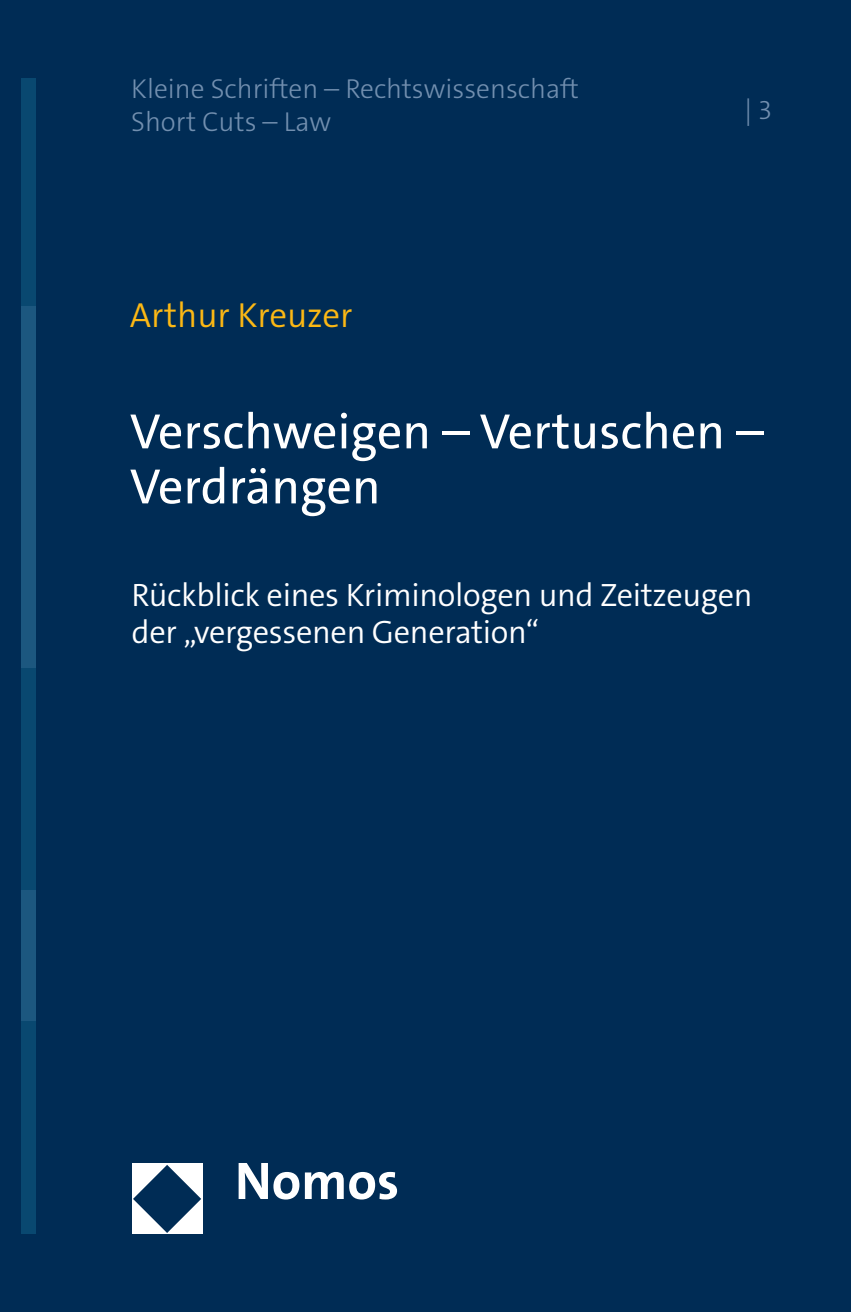
<style>
.page{position:relative;width:851px;height:1312px;background:#fff}
.page>*{position:absolute;margin:0;border:0;box-sizing:border-box;transform-origin:0 0}
.t1{font:700 53.25px "The Sans C5";color:#fff}
.t2{font:50px/55px "The Sans C5";color:#fff}
.t3{font:300 35px "The Sans C5";color:#fcb814}
.t4{font:300 32.5px/37.5px "The Sans C5";letter-spacing:-.01em;color:#fff}
.t5{font:300 27.5px/33px "The Sans C5";color:#728faf}
</style>
<div class="page">
<div style="left:0;top:0;width:850px;height:1311px;background:#002c55"></div>
<div style="left:131px;top:1162px;width:71px;height:71px;background:#fff"></div>
<svg style="left:133px;top:1165px;width:68px;height:67px"></svg>
<div style="left:21px;top:78px;width:14px;height:227px;background:#094870"></div>
<div style="left:21px;top:305px;width:14px;height:364px;background:#1c577f"></div>
<div style="left:21px;top:668px;width:14px;height:221px;background:#094870"></div>
<div style="left:21px;top:1020px;width:14px;height:213px;background:#094870"></div>
<div style="left:21px;top:889px;width:14px;height:131px;background:#1c577f"></div>
<p class="t5" style="left:131px;top:73px;width:449px">Kleine Schriften – Rechtswissenschaft<br>Short Cuts – Law</p>
<p class="t3" style="left:130px;top:293px;width:224px">Arthur Kreuzer</p>
<p class="t5" style="left:744px;top:93px;width:29px">| 3</p>
<h2 class="t2" style="left:130px;top:404px;width:635px">Verschweigen – Vertuschen –<br>Verdrängen</h2>
<p class="t4" style="left:131px;top:576px;width:622px">Rückblick eines Kriminologen und Zeitzeugen der „vergessenen Generation“</p>
<h1 class="t1" style="left:235px;top:1146px;width:166px">Nomos</h1>
</div>
